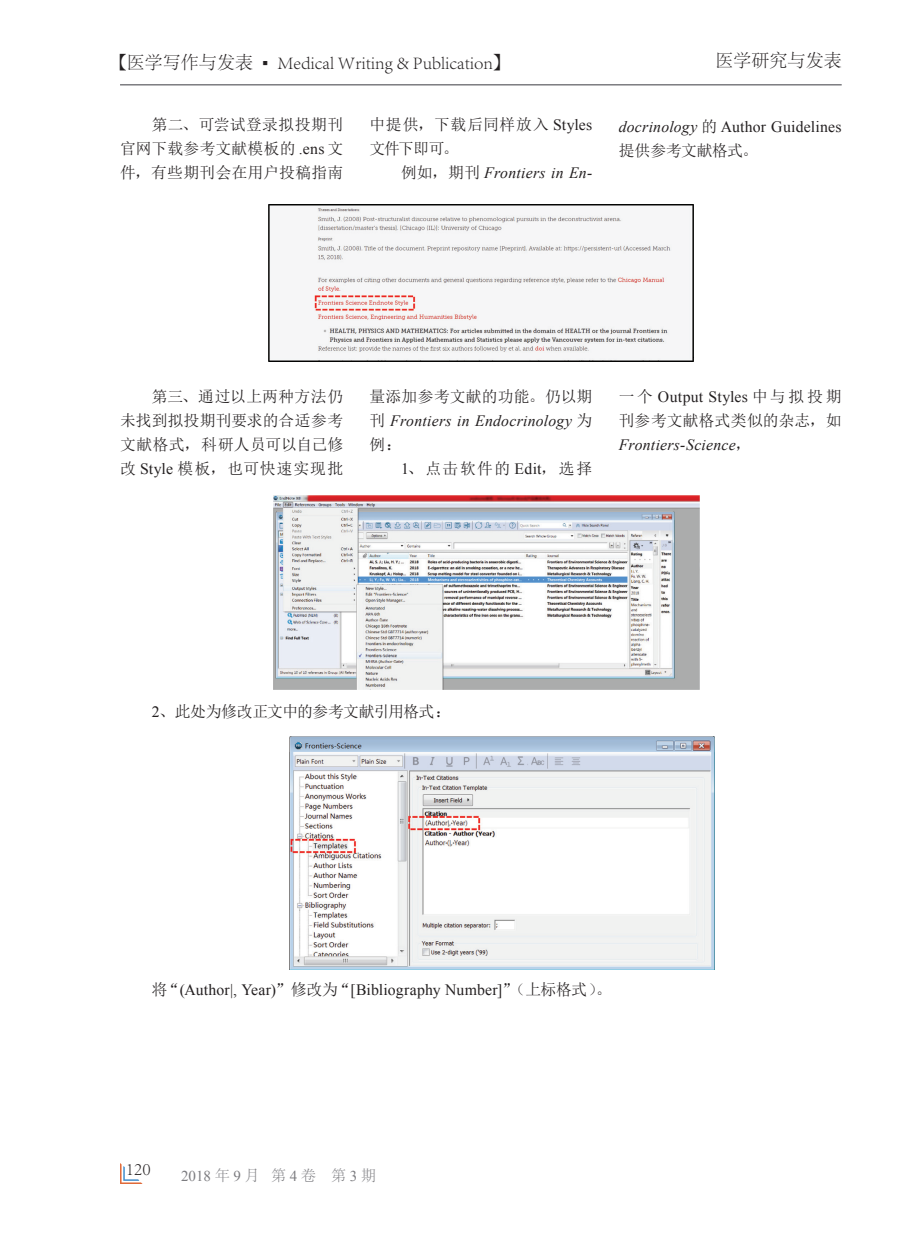
<style>
.page{position:relative;width:919px;height:1238px;background:#fff}
.page>*{position:absolute;margin:0;border:0;box-sizing:border-box;transform-origin:0 0}
.t1{font:300 18px "Adobe Song Std";color:#231f20}
.Para{font:15.75px/24px "N Sim Sun";letter-spacing:.015em;color:#231f20;text-align:justify}
.Para-2{font:15.75px/24px "Times New Roman";letter-spacing:.01em;color:#231f20}
.Para-3{font:italic 15.75px/24px "Times New Roman";letter-spacing:.01em;color:#231f20;text-align:justify}
.Para-4{font:15.75px "N Sim Sun";letter-spacing:-.035em;color:#231f20}
.t2{font:15px "Times New Roman";color:#7c7c80}
.s1{font-family:"Adobe Fangsong Std";font-weight:400}
.s2{font-family:"Arial Narrow";font-weight:700}
.s3{font-family:"Times New Roman"}
.s4{font-family:"N Sim Sun";font-style:normal}
.s5{font-style:italic}
.s6{font-family:"N Sim Sun"}
.s7{font-family:"Times New Roman";font-style:italic}
.s8{font-family:"Adobe Song Std";font-weight:300}
</style>
<div class="page">
<hr style="left:120px;top:84px;width:721px;height:1px;background:#7c7c80">
<svg style="left:120px;top:1163px;width:22px;height:20px"></svg>
<img style="left:268px;top:205px;width:425px;height:156px">
<img style="left:274px;top:495px;width:425px;height:194px">
<img style="left:289px;top:736px;width:426px;height:233px">
<p class="t1" style="left:109px;top:52px;width:403px"><span class="s1">【</span>医学写作与发表 <span class="s2">▪</span> Medical Writing &amp; Publication<span class="s1">】</span></p>
<p class="t1" style="left:715px;top:51px;width:127px">医学研究与发表</p>
<p class="Para" style="left:120px;top:113px;width:224px;text-indent:32px">第二、可尝试登录拟投期刊官网下载参考文献模板的 <span class="s3">.ens</span> 文件，有些期刊会在用户投稿指南</p>
<p class="Para" style="left:369px;top:113px;width:224px">中提供，下载后同样放入 <span class="s3">Styles</span>文件下即可。</p>
<p class="Para-3" style="left:401px;top:160px;width:193px"><span class="s4">例如，期刊</span> Frontiers in En-</p>
<p class="Para-2" style="left:618px;top:114px;width:224px"><span class="s5">docrinology</span> <span class="s6">的</span> Author Guidelines<span class="s6">提供参考文献格式。</span></p>
<p class="Para" style="left:120px;top:384px;width:224px;text-indent:32px">第三、通过以上两种方法仍未找到拟投期刊要求的合适参考文献格式，科研人员可以自己修改 <span class="s3">Style</span> 模板，也可快速实现批</p>
<p class="Para-3" style="left:369px;top:384px;width:224px"><span class="s4">量添加参考文献的功能。仍以期刊</span> Frontiers in Endocrinology <span class="s4">为例：</span></p>
<p class="Para" style="left:401px;top:456px;width:193px"><span class="s3">1</span>、点击软件的 <span class="s3">Edit</span>，选择</p>
<p class="Para" style="left:618px;top:384px;width:224px">一个 <span class="s3">Output Styles</span> 中与拟投期刊参考文献格式类似的杂志，如<span class="s7">Frontiers-Science</span>，</p>
<p class="Para-4" style="left:152px;top:703px;width:301px"><span class="s3">2</span>、此处为修改正文中的参考文献引用格式：</p>
<p class="Para-2" style="left:152px;top:977px;width:461px"><span class="s6">将“</span>(Author|, Year)<span class="s6">”修改为“</span>[Bibliography Number]<span class="s6">”（上标格式）。</span></p>
<p class="t1" style="left:126px;top:1158px;width:26px">120</p>
<p class="t2" style="left:181px;top:1165px;width:196px">2018<span class="s8">年</span>9<span class="s8">月 第</span>4<span class="s8">卷 第</span>3<span class="s8">期</span></p>
</div>
